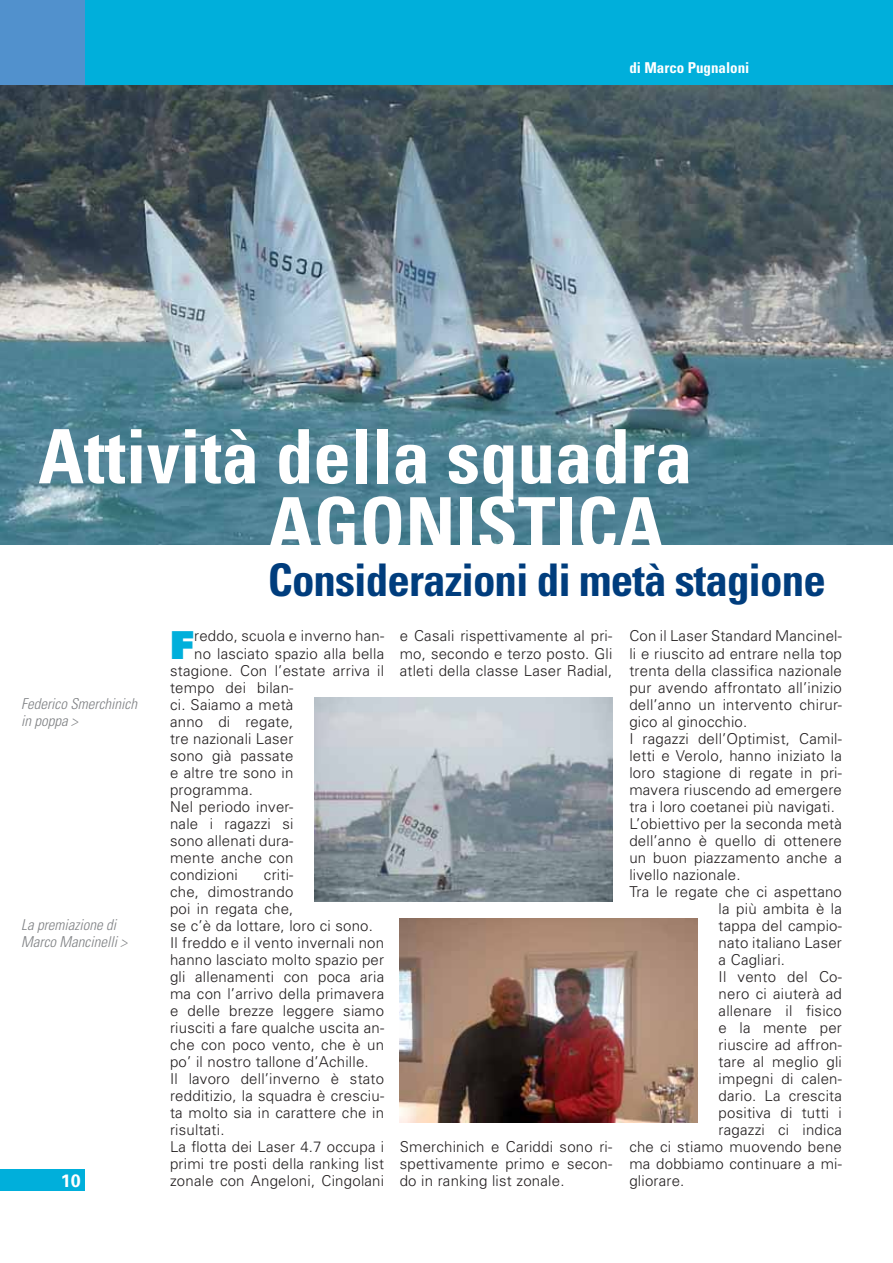
<style>
.page{position:relative;width:893px;height:1263px;background:#fff}
.page>*{position:absolute;margin:0;border:0;box-sizing:border-box;transform-origin:0 0}
.t1{font:700 condensed 75px/68.1px "Univers";color:#fff}
.t2{font:700 condensed 45px "Univers";letter-spacing:-.02em;color:#003d7d}
.t3{font:900 38.55px "Univers";color:#00afdb}
.t4{font:700 18px "Univers";color:#fff}
.t5{font:300 15px/17px "Univers";letter-spacing:.015em;color:#231f20;text-align:justify}
.t6{font:italic 300 condensed 15px/17px "Univers";color:#808285}
.t7{font:700 condensed 15px "Univers";color:#fff}
</style>
<div class="page">
<img style="left:0;top:85px;width:893px;height:459px">
<div style="left:0;top:0;width:85px;height:85px;background:#5191cd"></div>
<div style="left:85px;top:0;width:808px;height:85px;background:#00afdb"></div>
<div style="left:0;top:1169px;width:85px;height:22px;background:#00afdb"></div>
<img style="left:315px;top:697px;width:297px;height:204px">
<img style="left:400px;top:918px;width:297px;height:205px">
<p class="t7" style="left:629px;top:62px;width:121px">di Marco Pugnaloni</p>
<h1 class="t1" style="left:268px;top:430px;width:426px;text-indent:-230px">Attività della squadra<br>AGONISTICA</h1>
<p class="t6" style="left:21px;top:697px;width:117px">Federico Smerchinich in poppa &gt;</p>
<p class="t6" style="left:21px;top:918px;width:107px">La premiazione di<br>Marco Mancinelli &gt;</p>
<p class="t4" style="left:61px;top:1174px;width:22px">10</p>
<h2 class="t2" style="left:268px;top:564px;width:559px">Considerazioni di metà stagione</h2>
<h3 class="t3" style="left:170px;top:631px;width:25px">F</h3>
<p class="t5" style="left:194px;top:629px;width:191px">reddo, scuola e inverno han-</p>
<p class="t5" style="left:194px;top:646px;width:191px">no lasciato spazio alla bella</p>
<p class="t5" style="left:170px;top:663px;width:216px">stagione. Con l’estate arriva il</p>
<p class="t5" style="left:170px;top:680px;width:125px">tempo dei bilan-</p>
<p class="t5" style="left:170px;top:697px;width:125px">ci. Saiamo a metà</p>
<p class="t5" style="left:170px;top:714px;width:125px">anno di regate,</p>
<p class="t5" style="left:170px;top:731px;width:125px">tre nazionali Laser</p>
<p class="t5" style="left:170px;top:748px;width:125px">sono già passate</p>
<p class="t5" style="left:170px;top:765px;width:125px">e altre tre sono in</p>
<p class="t5" style="left:170px;top:782px;width:84px">programma.</p>
<p class="t5" style="left:170px;top:799px;width:125px">Nel periodo inver-</p>
<p class="t5" style="left:170px;top:816px;width:125px">nale i ragazzi si</p>
<p class="t5" style="left:170px;top:833px;width:125px">sono allenati dura-</p>
<p class="t5" style="left:170px;top:850px;width:125px">mente anche con</p>
<p class="t5" style="left:170px;top:867px;width:69px">condizioni</p>
<p class="t5" style="left:170px;top:867px;width:216px;text-align:left;text-indent:94px">criti-<br>che, dimostrando<br>poi in regata che,<br>se c’è da lottare, loro ci sono.<br>Il freddo e il vento invernali non hanno lasciato molto spazio per gli allenamenti con poca aria ma con l’arrivo della primavera e delle brezze leggere siamo riusciti a fare qualche uscita an&shy;che con poco vento, che è un po’ il nostro tallone d’Achille.<br>Il lavoro dell’inverno è stato redditizio, la squadra è cresciu&shy;ta molto sia in carattere che in risultati.<br>La flotta dei Laser 4.7 occupa i primi tre posti della ranking list zonale con Angeloni, Cingolani</p>
<p class="t5" style="left:400px;top:629px;width:214px">e Casali rispettivamente al pri&shy;mo, secondo e terzo posto. Gli atleti della classe Laser Radial,</p>
<p class="t5" style="left:400px;top:1139px;width:214px">Smerchinich e Cariddi sono ri&shy;spettivamente primo e secon&shy;do in ranking list zonale.</p>
<p class="t5" style="left:629px;top:629px;width:214px">Con il Laser Standard Mancinel-</p>
<p class="t5" style="left:629px;top:646px;width:214px">li e riuscito ad entrare nella top</p>
<p class="t5" style="left:629px;top:663px;width:214px">trenta della classifica nazionale</p>
<p class="t5" style="left:629px;top:680px;width:214px">pur avendo affrontato all’inizio</p>
<p class="t5" style="left:629px;top:697px;width:214px">dell’anno un intervento chirur-</p>
<p class="t5" style="left:629px;top:714px;width:120px">gico al ginocchio.</p>
<p class="t5" style="left:629px;top:731px;width:214px">I ragazzi dell’Optimist, Camil-</p>
<p class="t5" style="left:629px;top:748px;width:214px">letti e Verolo, hanno iniziato la</p>
<p class="t5" style="left:629px;top:765px;width:214px">loro stagione di regate in pri-</p>
<p class="t5" style="left:629px;top:782px;width:214px">mavera riuscendo ad emergere</p>
<p class="t5" style="left:629px;top:799px;width:207px">tra i loro coetanei più navigati.</p>
<p class="t5" style="left:629px;top:816px;width:214px">L’obiettivo per la seconda metà</p>
<p class="t5" style="left:629px;top:833px;width:214px">dell’anno è quello di ottenere</p>
<p class="t5" style="left:629px;top:850px;width:214px">un buon piazzamento anche a</p>
<p class="t5" style="left:629px;top:867px;width:113px">livello nazionale.</p>
<p class="t5" style="left:629px;top:884px;width:214px">Tra le regate che ci aspettano</p>
<p class="t5" style="left:719px;top:901px;width:125px">la più ambita è la</p>
<p class="t5" style="left:719px;top:918px;width:125px">tappa del campio-</p>
<p class="t5" style="left:719px;top:935px;width:125px">nato italiano Laser</p>
<p class="t5" style="left:719px;top:952px;width:68px">a Cagliari.</p>
<p class="t5" style="left:719px;top:969px;width:125px">Il vento del Co-</p>
<p class="t5" style="left:719px;top:986px;width:125px">nero ci aiuterà ad</p>
<p class="t5" style="left:719px;top:1003px;width:125px">allenare il fisico</p>
<p class="t5" style="left:719px;top:1020px;width:125px">e la mente per</p>
<p class="t5" style="left:719px;top:1037px;width:125px">riuscire ad affron-</p>
<p class="t5" style="left:719px;top:1054px;width:125px">tare al meglio gli</p>
<p class="t5" style="left:719px;top:1071px;width:125px">impegni di calen-</p>
<p class="t5" style="left:719px;top:1088px;width:125px">dario. La crescita</p>
<p class="t5" style="left:719px;top:1105px;width:125px">positiva di tutti i</p>
<p class="t5" style="left:719px;top:1122px;width:125px">ragazzi ci indica</p>
<p class="t5" style="left:629px;top:1139px;width:214px">che ci stiamo muovendo bene</p>
<p class="t5" style="left:629px;top:1156px;width:214px">ma dobbiamo continuare a mi-</p>
<p class="t5" style="left:629px;top:1173px;width:57px">gliorare.</p>
</div>
